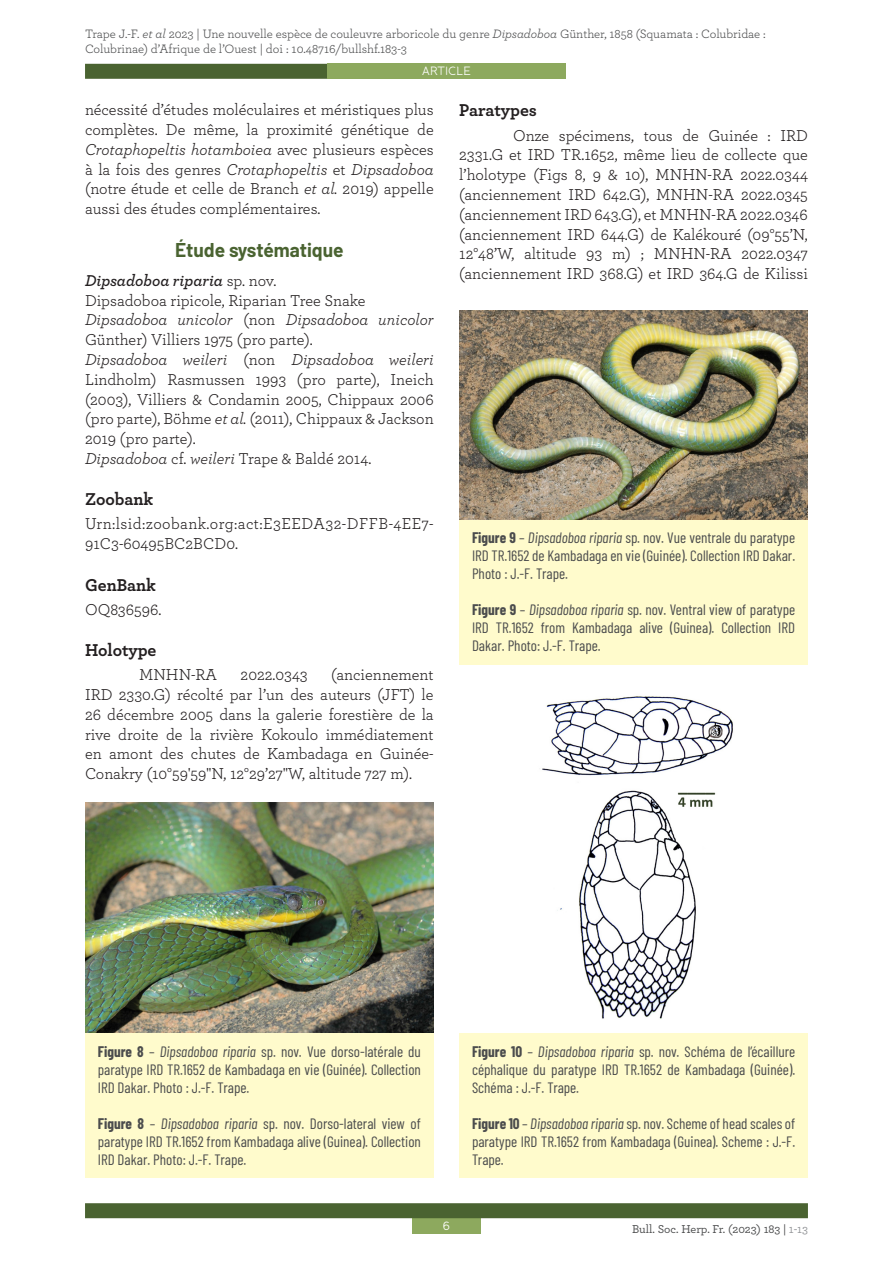
<style>
.page{position:relative;width:893px;height:1263px;background:#fff}
.page>*{position:absolute;margin:0;border:0;box-sizing:border-box;transform-origin:0 0}
.t1{font:700 19.5px "Barlow";color:#4a6331}
.t2{font:700 18px "Archer";color:#231f20}
.t3{font:16.5px/19.8px "Archer";color:#231f20;text-align:justify}
.t4{font:15px/18px "Barlow Condensed";color:#4b4c4d;text-align:justify}
.t5{font:12.75px/15px "Archer";letter-spacing:-.005em;color:#4b4c4d}
.t6{font:500 12px "Archer";color:#4b4c4d}
.t7{font:12px "Banda";letter-spacing:-.015em;color:#fff}
.s1{font-style:italic}
.s2{font-weight:600;font-style:italic}
.s3{font-weight:700}
.s4{color:#939598}
</style>
<div class="page">
<div style="left:412px;top:1218px;width:68px;height:15px;background:#8da95e"></div>
<div style="left:85px;top:1203px;width:723px;height:15px;background:#4a6331"></div>
<div style="left:85px;top:64px;width:457px;height:15px;background:#4a6331"></div>
<div style="left:327px;top:64px;width:239px;height:15px;background:#8da95e"></div>
<img style="left:459px;top:310px;width:349px;height:210px">
<img style="left:542px;top:696px;width:191px;height:323px">
<img style="left:85px;top:802px;width:349px;height:232px">
<div style="left:459px;top:520px;width:349px;height:144px;background:#fffbcc"></div>
<div style="left:459px;top:1034px;width:349px;height:144px;background:#fffbcc"></div>
<div style="left:85px;top:1034px;width:349px;height:144px;background:#fffbcc"></div>
<p class="t5" style="left:85px;top:26px;width:682px">Trape J.-F. <span class="s1">et al</span> 2023 | Une nouvelle espèce de couleuvre arboricole du genre <span class="s1">Dipsadoboa</span> Günther, 1858 (Squamata : Colubridae :<br>Colubrinae) d’Afrique de l’Ouest | doi : 10.48716/bullshf.183-3</p>
<p class="t7" style="left:422px;top:64px;width:51px">ARTICLE</p>
<p class="t3" style="left:85px;top:99px;width:350px">nécessité d’études moléculaires et méristiques plus complètes. De même, la proximité génétique de <span class="s1">Crotaphopeltis hotamboiea</span> avec plusieurs espèces à la fois des genres <span class="s1">Crotaphopeltis</span> et <span class="s1">Dipsadoboa </span>(notre étude et celle de Branch <span class="s1">et al.</span> 2019) appelle aussi des études complémentaires.</p>
<p class="t1" style="left:175px;top:236px;width:170px">Étude systématique</p>
<p class="t3" style="left:85px;top:270px;width:350px;text-align:left"><span class="s2">Dipsadoboa riparia</span> sp. nov.<br>Dipsadoboa ripicole, Riparian Tree Snake <span class="s1">Dipsadoboa unicolor</span> (non <span class="s1">Dipsadoboa unicolor </span>Günther) Villiers 1975 (pro parte).<br><span class="s1">Dipsadoboa weileri</span> (non <span class="s1">Dipsadoboa weileri </span>Lindholm) Rasmussen 1993 (pro parte), Ineich (2003), Villiers &amp; Condamin 2005, Chippaux 2006 (pro parte), Böhme <span class="s1">et al.</span> (2011), Chippaux &amp; Jackson 2019 (pro parte).<br><span class="s1">Dipsadoboa</span> cf. <span class="s1">weileri</span> Trape &amp; Baldé 2014.</p>
<p class="t2" style="left:85px;top:485px;width:70px">Zoobank</p>
<p class="t3" style="left:85px;top:513px;width:350px">Urn:lsid:zoobank.org:act:E3EEDA32-DFFB-4EE7-<br>91C3-60495BC2BCD0.</p>
<p class="t2" style="left:85px;top:570px;width:72px">GenBank</p>
<p class="t3" style="left:85px;top:598px;width:78px">OQ836596.</p>
<p class="t2" style="left:85px;top:636px;width:73px">Holotype</p>
<p class="t3" style="left:139px;top:664px;width:80px">MNHN-RA</p>
<p class="t3" style="left:241px;top:664px;width:69px">2022.0343</p>
<p class="t3" style="left:85px;top:664px;width:350px;text-indent:246px">(anciennement IRD 2330.G) récolté par l’un des auteurs (JFT) le 26 décembre 2005 dans la galerie forestière de la rive droite de la rivière Kokoulo immédiatement en amont des chutes de Kambadaga en Guinée-Conakry (10°59'59"N, 12°29’27"W, altitude 727 m).</p>
<p class="t2" style="left:459px;top:96px;width:79px">Paratypes</p>
<p class="t3" style="left:459px;top:124px;width:350px;text-indent:54px">Onze spécimens, tous de Guinée : IRD 2331.G et IRD TR.1652, même lieu de collecte que l’holotype (Figs 8, 9 &amp; 10), MNHN-RA 2022.0344 (anciennement IRD 642.G), MNHN-RA 2022.0345 (anciennement IRD 643.G), et MNHN-RA 2022.0346 (anciennement IRD 644.G) de Kalékouré (09°55’N, 12°48’W, altitude 93 m) ; MNHN-RA 2022.0347 (anciennement IRD 368.G) et IRD 364.G de Kilissi</p>
<p class="t4" style="left:472px;top:528px;width:325px"><span class="s3">Figure 9</span> – <span class="s1">Dipsadoboa riparia</span> sp. nov. Vue ventrale du paratype IRD TR.1652 de Kambadaga en vie (Guinée). Collection IRD Dakar.<br>Photo : J.-F. Trape.</p>
<p class="t4" style="left:472px;top:600px;width:325px"><span class="s3">Figure 9</span> – <span class="s1">Dipsadoboa riparia</span> sp. nov. Ventral view of paratype IRD TR.1652 from Kambadaga alive (Guinea). Collection IRD Dakar. Photo: J.-F. Trape.</p>
<p class="t4" style="left:98px;top:1042px;width:325px"><span class="s3">Figure 8</span> – <span class="s1">Dipsadoboa riparia</span> sp. nov. Vue dorso-latérale du paratype IRD TR.1652 de Kambadaga en vie (Guinée). Collection IRD Dakar. Photo : J.-F. Trape.</p>
<p class="t4" style="left:98px;top:1114px;width:325px"><span class="s3">Figure 8</span> – <span class="s1">Dipsadoboa riparia</span> sp. nov. Dorso-lateral view of paratype IRD TR.1652 from Kambadaga alive (Guinea). Collection IRD Dakar. Photo: J.-F. Trape.</p>
<p class="t7" style="left:443px;top:1218px;width:9px">6</p>
<p class="t4" style="left:472px;top:1042px;width:325px"><span class="s3">Figure 10</span> – <span class="s1">Dipsadoboa riparia</span> sp. nov. Schéma de l’écaillure céphalique du paratype IRD TR.1652 de Kambadaga (Guinée).<br>Schéma : J.-F. Trape.</p>
<p class="t4" style="left:472px;top:1114px;width:325px"><span class="s3">Figure 10</span> – <span class="s1">Dipsadoboa riparia</span> sp. nov. Scheme of head scales of paratype IRD TR.1652 from Kambadaga (Guinea). Scheme : J.-F.<br>Trape.</p>
<p class="t6" style="left:632px;top:1220px;width:177px">Bull. Soc. Herp. Fr. (2023) 183 | <span class="s4">1-13</span></p>
</div>
